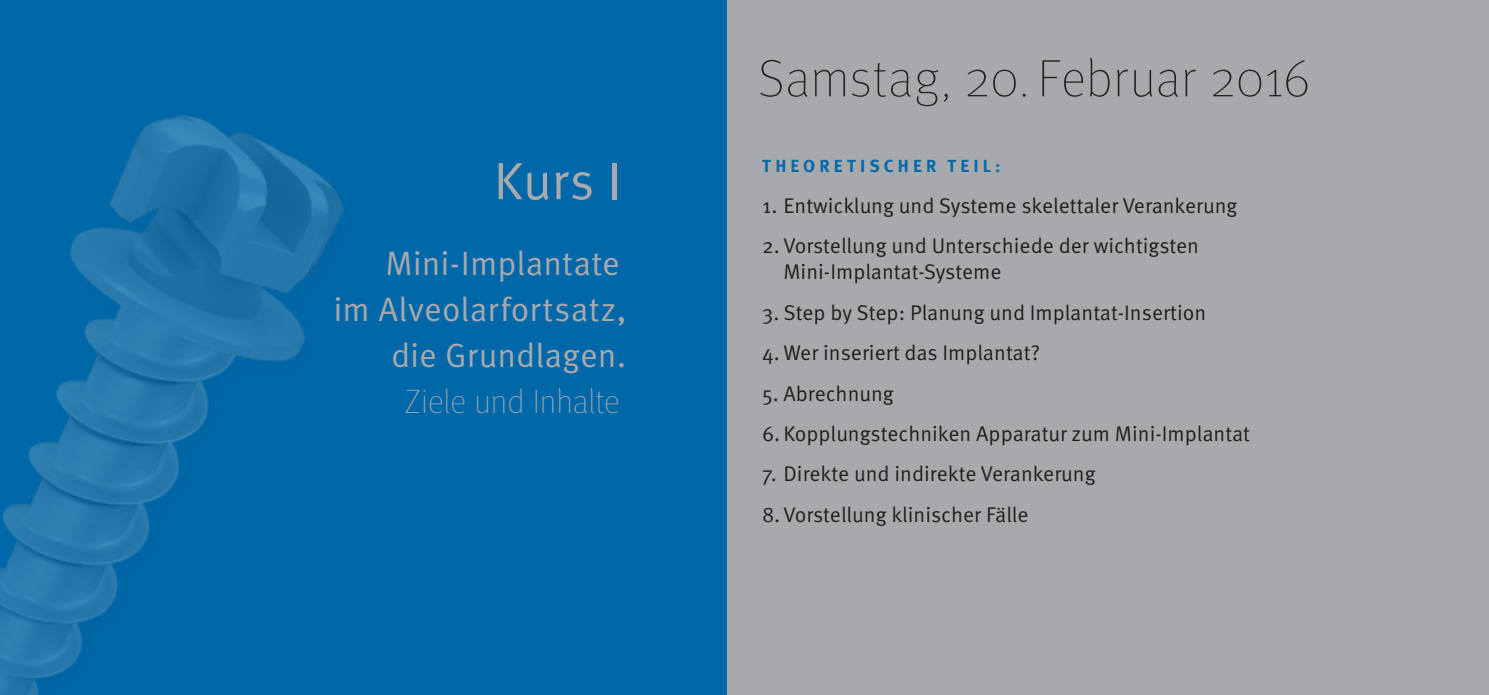
<style>
.page{position:relative;width:1489px;height:695px;background:#fff}
.page>*{position:absolute;margin:0;border:0;box-sizing:border-box;transform-origin:0 0}
.t1{font:100 52.5px "Meta OT";letter-spacing:.015em;color:#231f20}
.t2{font:52.5px "Meta OT Norm";color:#a8a9ad}
.t3{font:33.75px/46px "Meta OT Norm";color:#a8a9ad;text-align:right}
.t4{font:100 33.75px "Meta OT";color:#a8a9ad}
.t5{font:21.25px/26.2px "Meta OT Norm";color:#231f20}
.t6{font:700 17.5px "Meta Pro";letter-spacing:.235em;color:#0068a9}
</style>
<div class="page">
<div style="left:726px;top:0;width:762px;height:694px;background:#a8a9ad"></div>
<div style="left:0;top:0;width:726px;height:694px;background:#0068a9"></div>
<img style="left:0;top:115px;width:344px;height:579px">
<h1 class="t2" style="left:493px;top:149px;width:129px">Kurs I</h1>
<h2 class="t3" style="left:333px;top:241px;width:294px">Mini-Implantate<br>im Alveolarfortsatz, die Grundlagen.</h2>
<h2 class="t4" style="left:405px;top:383px;width:216px">Ziele und Inhalte</h2>
<h1 class="t1" style="left:759px;top:49px;width:552px">Samstag, 20. Februar 2016</h1>
<p class="t6" style="left:762px;top:155px;width:240px">THEORETISCHER TEIL:</p>
<p class="t5" style="left:762px;top:192px;width:476px">1. Entwicklung und Systeme skelettaler Verankerung</p>
<p class="t5" style="left:783px;top:233px;width:417px;text-indent:-21px">2. Vorstellung und Unterschiede der wichtigsten<br>Mini-Implantat-Systeme</p>
<p class="t5" style="left:762px;top:299px;width:445px">3. Step by Step: Planung und Implantat-Insertion</p>
<p class="t5" style="left:762px;top:340px;width:279px">4. Wer inseriert das Implantat?</p>
<p class="t5" style="left:762px;top:380px;width:133px">5. Abrechnung</p>
<p class="t5" style="left:762px;top:420px;width:489px">6. Kopplungstechniken Apparatur zum Mini-Implantat</p>
<p class="t5" style="left:762px;top:461px;width:335px">7. Direkte und indirekte Verankerung</p>
<p class="t5" style="left:762px;top:501px;width:268px">8. Vorstellung klinischer Fälle</p>
</div>
